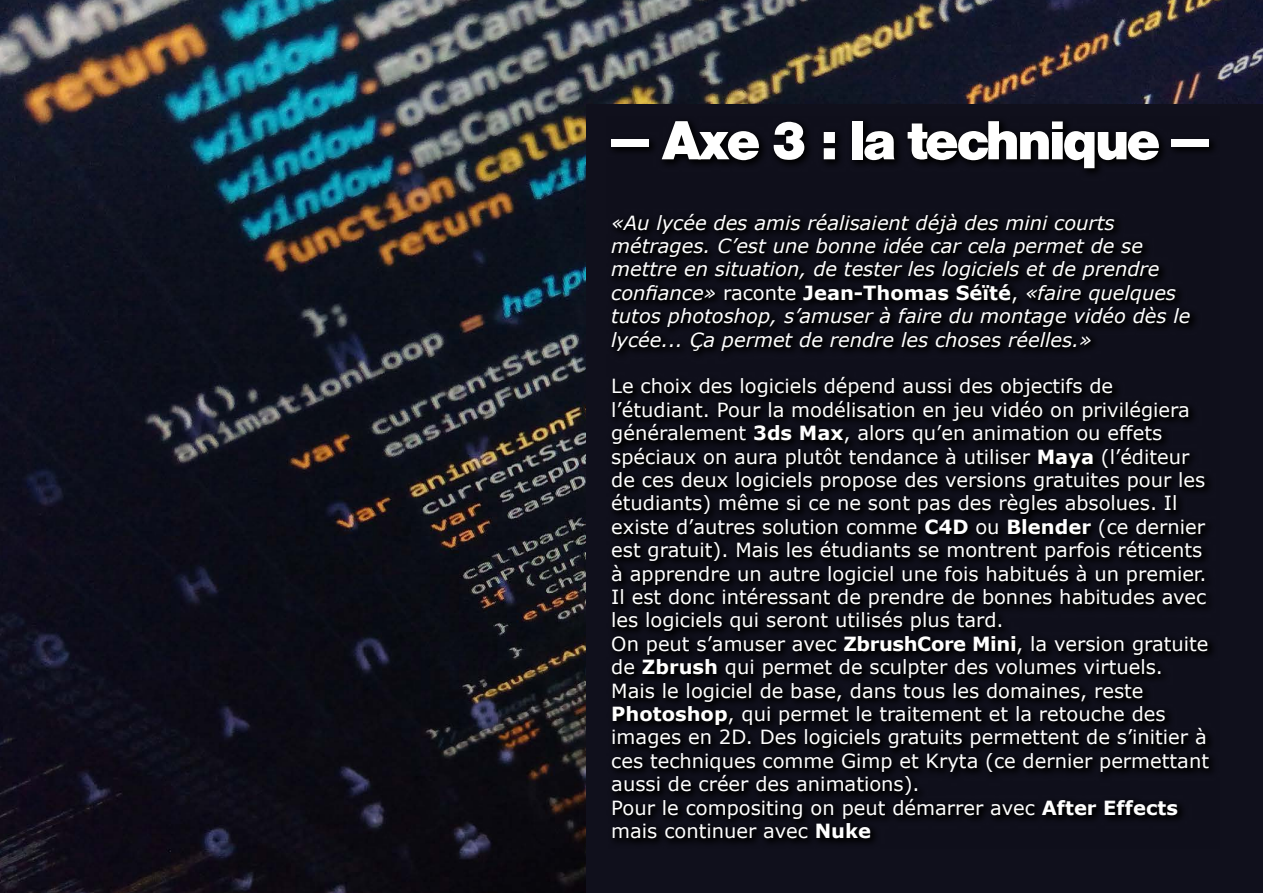
<style>
.page{position:relative;width:1263px;height:893px;background:#fff}
.page>*{position:absolute;margin:0;border:0;box-sizing:border-box;transform-origin:0 0}
.t1{font:700 54px "Helvetica BQ";letter-spacing:-.035em;color:#fff}
.t2{font:19.5px/23.4px "Verdana";color:#fff}
.t3{font:italic 19.5px/23.4px "Verdana";color:#fff}
.s1{font-size:55.5px}
.s2{font-style:normal}
.s3{font-weight:700;font-style:normal}
.s4{font-weight:700}
</style>
<div class="page">
<img style="left:0;top:0;width:1263px;height:893px">
<div style="left:587px;top:104px;width:676px;height:789px;background:#10101c"></div>
<svg style="left:612px;top:121px;width:602px;height:722px;fill:#0b0b13"></svg>
<h1 class="t1" style="left:611px;top:108px;width:599px"><span class="s1">—</span> Axe 3 : la technique <span class="s1">—</span></h1>
<p class="t3" style="left:611px;top:211px;width:581px">«Au lycée des amis réalisaient déjà des mini courts métrages. C’est une bonne idée car cela permet de se mettre en situation, de tester les logiciels et de prendre confiance» <span class="s2">raconte</span> <span class="s3">Jean-Thomas Séïté</span><span class="s2">,</span> «faire quelques tutos photoshop, s’amuser à faire du montage vidéo dès le lycée... Ça permet de rendre les choses réelles.»</p>
<p class="t2" style="left:611px;top:374px;width:599px">Le choix des logiciels dépend aussi des objectifs de l’étudiant. Pour la modélisation en jeu vidéo on privilégiera généralement <span class="s4">3ds Max</span>, alors qu’en animation ou effets spéciaux on aura plutôt tendance à utiliser <span class="s4">Maya</span> (l’éditeur de ces deux logiciels propose des versions gratuites pour les étudiants) même si ce ne sont pas des règles absolues. Il existe d’autres solution comme <span class="s4">C4D</span> ou <span class="s4">Blender</span> (ce dernier est gratuit). Mais les étudiants se montrent parfois réticents à apprendre un autre logiciel une fois habitués à un premier.<br>Il est donc intéressant de prendre de bonnes habitudes avec les logiciels qui seront utilisés plus tard.<br>On peut s’amuser avec <span class="s4">ZbrushCore Mini</span>, la version gratuite de <span class="s4">Zbrush</span> qui permet de sculpter des volumes virtuels.<br>Mais le logiciel de base, dans tous les domaines, reste <span class="s4">Photoshop</span>, qui permet le traitement et la retouche des images en 2D. Des logiciels gratuits permettent de s’initier à ces techniques comme Gimp et Kryta (ce dernier permettant aussi de créer des animations).<br>Pour le compositing on peut démarrer avec <span class="s4">After Effects </span>mais continuer avec <span class="s4">Nuke</span></p>
</div>
